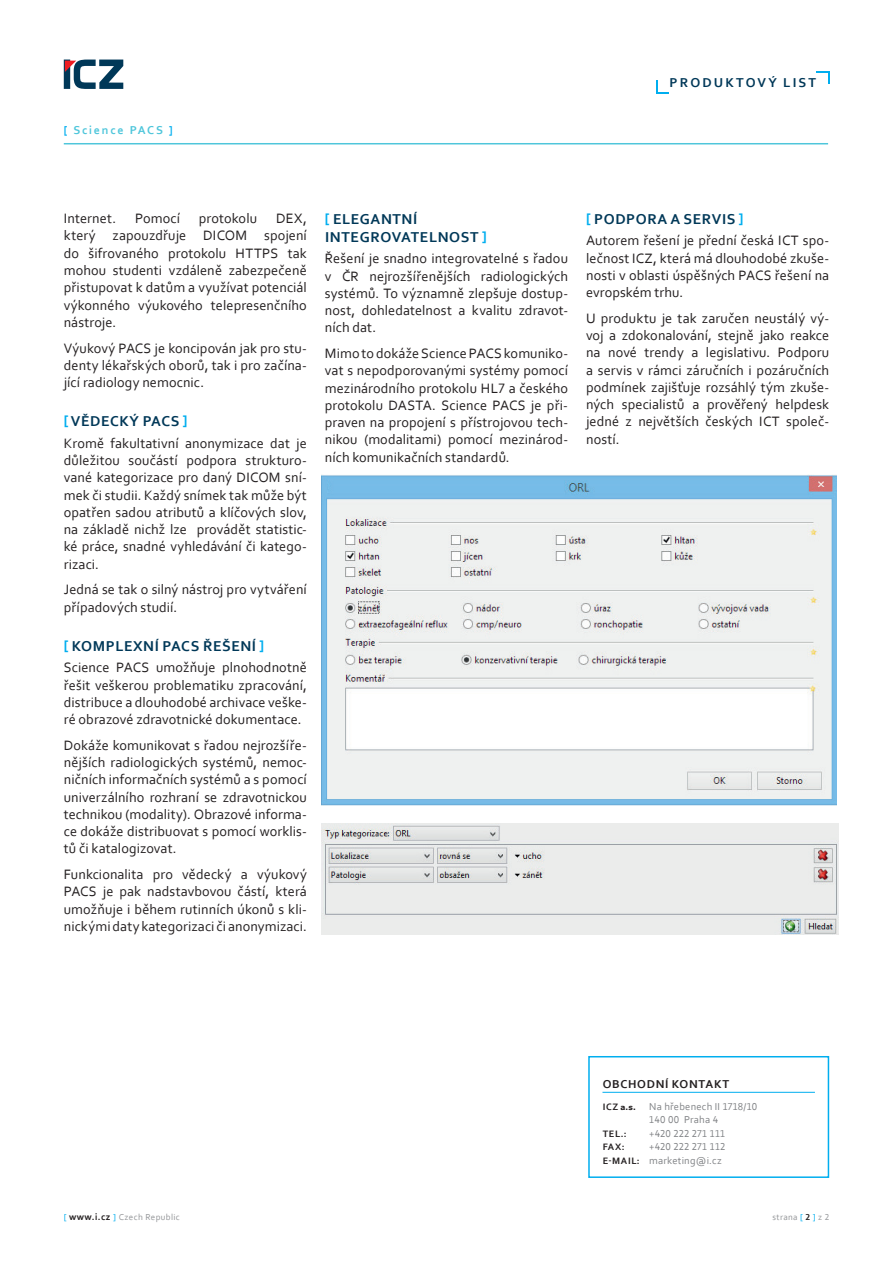
<style>
.page{position:relative;width:893px;height:1263px;background:#fff}
.page>*{position:absolute;margin:0;border:0;box-sizing:border-box;transform-origin:0 0}
.t1{font:700 15px/18px "Corbel";letter-spacing:.04em;color:#003858}
.t2{font:14.25px/17.2px "Corbel";letter-spacing:.005em;color:#231f20;text-align:justify}
.t3{font:700 13.5px "Corbel";letter-spacing:.16em;color:#003858}
.t4{font:700 12px "Corbel";color:#231f20}
.t5{font:700 12px "Corbel";letter-spacing:.15em;color:#4fc6db}
.t6{font:10.5px/13.5px "Corbel";letter-spacing:.02em;color:#808285}
.t7{font:700 9.75px "Corbel";color:#231f20}
.t8{font:9px "Corbel";letter-spacing:.04em;color:#939598}
.s1{color:#00aeef}
.s2{font-weight:700;font-size:9.75px;color:#231f20}
.s3{font-family:"Verdana";font-weight:700;font-size:7.5px;color:#231f20}
.s4{font-weight:700;color:#231f20}
</style>
<div class="page">
<svg style="left:64px;top:60px;width:1px;height:29px"></svg>
<svg style="left:65px;top:60px;width:58px;height:29px"></svg>
<svg style="left:816px;top:71px;width:13px;height:13px"></svg>
<svg style="left:656px;top:81px;width:13px;height:12px"></svg>
<hr style="left:64px;top:143px;width:764px;height:1px;background:#4fc6db">
<hr style="left:602px;top:1092px;width:213px;height:1px;background:#00aeef">
<div style="left:588px;top:1056px;width:241px;height:122px;border:2px solid #00aeef"></div>
<img style="left:321px;top:475px;width:516px;height:330px">
<img style="left:321px;top:823px;width:517px;height:111px">
<p class="t5" style="left:64px;top:123px;width:111px"><span class="s1">[</span> SCIENCE PACS <span class="s1">]</span></p>
<p class="t3" style="left:669px;top:74px;width:148px">PRODUKTOVÝ LIS T</p>
<p class="t2" style="left:64px;top:210px;width:54px">Internet.</p>
<p class="t2" style="left:135px;top:210px;width:47px">Pomocí</p>
<p class="t2" style="left:199px;top:210px;width:60px">protokolu</p>
<p class="t2" style="left:276px;top:210px;width:32px">DEX,</p>
<p class="t2" style="left:64px;top:227px;width:173px">který zapouzdřuje DICOM</p>
<p class="t2" style="left:64px;top:227px;width:245px;text-indent:200px">spojení do šifrovaného protokolu HTTPS tak mohou studenti vzdáleně zabezpečeně přistupovat k datům a využívat potenciál výkonného výukového telepresenčního nástroje.</p>
<p class="t2" style="left:64px;top:339px;width:245px">Výukový PACS je koncipován jak pro stu&shy;denty lékařských oborů, tak i pro začína&shy;jící radiology nemocnic.</p>
<p class="t1" style="left:64px;top:412px;width:125px"><span class="s1">[</span> VĚDECKÝ PACS <span class="s1">]</span></p>
<p class="t2" style="left:64px;top:434px;width:245px">Kromě fakultativní anonymizace dat je důležitou součástí podpora strukturo&shy;vané kategorizace pro daný DICOM sní&shy;mek či studii. Každý snímek tak může být opatřen sadou atributů a klíčových slov, na základě nichž lze provádět statistic&shy;ké práce, snadné vyhledávání či katego&shy;rizaci.</p>
<p class="t2" style="left:64px;top:581px;width:245px">Jedná se tak o silný nástroj pro vytváření případových studií.</p>
<p class="t1" style="left:64px;top:636px;width:202px"><span class="s1">[</span> KOMPLEXNÍ PACS ŘEŠENÍ <span class="s1">]</span></p>
<p class="t2" style="left:64px;top:659px;width:245px">Science PACS umožňuje plnohodnotně řešit veškerou problematiku zpracování, distribuce a dlouhodobé archivace veške&shy;ré obrazové zdravotnické dokumentace.</p>
<p class="t2" style="left:64px;top:736px;width:245px">Dokáže komunikovat s řadou nejrozšíře&shy;nějších radiologických systémů, nemoc&shy;ničních informačních systémů a s pomocí univerzálního rozhraní se zdravotnickou technikou (modality). Obrazové informa&shy;ce dokáže distribuovat s pomocí worklis&shy;tů či katalogizovat.</p>
<p class="t2" style="left:64px;top:865px;width:245px">Funkcionalita pro vědecký a výukový PACS je pak nadstavbovou částí, která umožňuje i během rutinních úkonů s kli&shy;nickými daty kategorizaci či anonymizaci.</p>
<p class="t1" style="left:325px;top:209px;width:163px"><span class="s1">[</span> ELEGANTNÍ<br>INTEGROVATELNOST <span class="s1">]</span></p>
<p class="t2" style="left:325px;top:250px;width:245px">Řešení je snadno integrovatelné s řadou v ČR nejrozšířenějších radiologických systémů. To významně zlepšuje dostup&shy;nost, dohledatelnost a kvalitu zdravot&shy;ních dat.</p>
<p class="t2" style="left:325px;top:344px;width:245px">M imo to dokáže Science PACS komuniko&shy;vat s nepodporovanými systémy pomocí mezinárodního protokolu HL7 a českého protokolu DASTA. Science PACS je při&shy;praven na propojení s přístrojovou tech&shy;nikou (modalitami) pomocí mezinárod&shy;ních komunikačních standardů.</p>
<p class="t1" style="left:586px;top:209px;width:159px"><span class="s1">[</span> PODPORA A SERVIS <span class="s1">]</span></p>
<p class="t2" style="left:586px;top:232px;width:245px">Autorem řešení je přední česká ICT spo&shy;lečnost ICZ, která má dlouhodobé zkuše&shy;nosti v oblasti úspěšných PACS řešení na evropském trhu.</p>
<p class="t2" style="left:586px;top:309px;width:245px">U produktu je tak zaručen neustálý vý&shy;voj a zdokonalování, stejně jako reakce na nové trendy a legislativu. Podporu a servis v rámci záručních i pozáručních podmínek zajišťuje rozsáhlý tým zkuše&shy;ných specialistů a prověřený helpdesk jedné z největších českých ICT společ&shy;ností.</p>
<p class="t4" style="left:603px;top:1076px;width:44px">OBCHODNÍ</p>
<p class="t4" style="left:672px;top:1076px;width:10px">KONTAKT</p>
<p class="t6" style="left:649px;top:1099px;width:109px;text-indent:-47px"><span class="s2">ICZ</span> <span class="s3">a.s.</span> Na hřebenech II 1718/10<br>140 00 Praha 4</p>
<p class="t7" style="left:603px;top:1127px;width:26px">TEL.:</p>
<p class="t6" style="left:649px;top:1126px;width:78px">+420 222 271 111</p>
<p class="t7" style="left:603px;top:1141px;width:24px">FAX :</p>
<p class="t6" style="left:649px;top:1140px;width:78px">+420 222 271 112</p>
<p class="t7" style="left:603px;top:1154px;width:17px">E-MAIL</p>
<p class="t6" style="left:637px;top:1153px;width:86px"><span class="s2">:</span> marketing@i.cz</p>
<p class="t8" style="left:64px;top:1212px;width:118px"><span class="s1">[</span> <span class="s2">WWW.I.CZ</span> <span class="s1">]</span> Czech Republic</p>
<p class="t8" style="left:773px;top:1212px;width:58px">strana <span class="s1">[</span> <span class="s4">2</span> <span class="s1">]</span> z 2</p>
</div>
